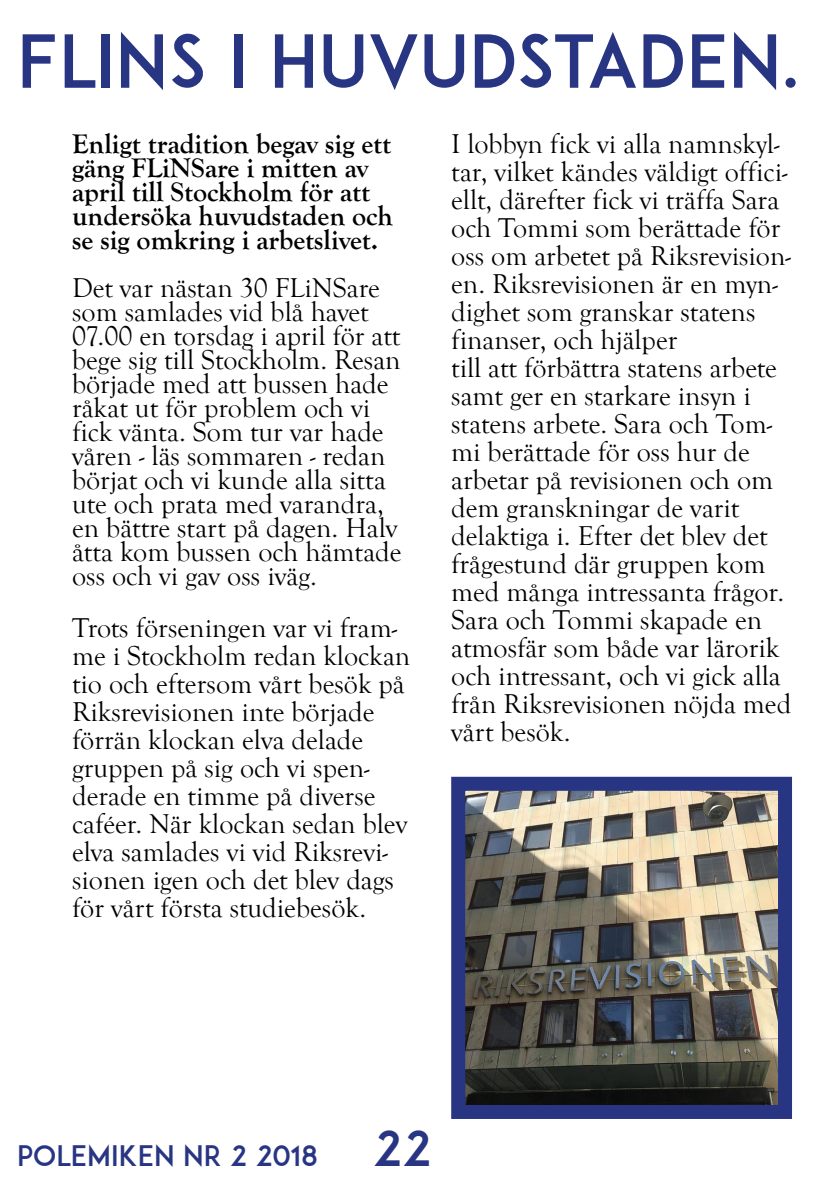
<style>
.page{position:relative;width:840px;height:1191px;background:#fff}
.page>*{position:absolute;margin:0;border:0;box-sizing:border-box;transform-origin:0 0}
.t1{font:72px "ADAM.CGPRO";color:#283583}
.t2{font:28px/28px "Goudy Old Style T";color:#000}
.t3{font:700 28px/24px "Goudy Old Style T";color:#000}
.t4{font:28px "ADAM.CGPRO";color:#283583}
.s1{font-size:48px}
</style>
<div class="page">
<div style="left:783px;top:76px;width:14px;height:14px;border:4px solid #fff;border-radius:50%"></div>
<img style="left:466px;top:791px;width:310px;height:313px">
<div style="left:451px;top:776px;width:340px;height:343px;border:14px solid #283583"></div>
<h1 class="t1" style="left:17px;top:18px;width:783px">FLINS I HUVUDSTADEN.</h1>
<p class="t3" style="left:72px;top:132px;width:322px">Enligt tradition begav sig ett gäng FLiNSare i mitten av april till Stockholm för att undersöka huvudstaden och se sig omkring i arbetslivet.</p>
<p class="t2" style="left:72px;top:276px;width:331px;line-height:24px">Det var nästan 30 FLiNSare som samlades vid blå havet<br>07.00 en torsdag i april för att bege sig till Stockholm. Resan började med att bussen hade råkat ut för problem och vi fick vänta. Som tur var hade våren - läs sommaren - redan börjat och vi kunde alla sitta ute och prata med varandra, en bättre start på dagen. Halv åtta kom bussen och hämtade oss och vi gav oss iväg.</p>
<p class="t2" style="left:72px;top:614px;width:339px">Trots förseningen var vi fram&shy;me i Stockholm redan klockan tio och eftersom vårt besök på<br>Riksrevisionen inte började förrän klockan elva delade gruppen på sig och vi spen&shy;derade en timme på diverse caféer. När klockan sedan blev elva samlades vi vid Riksrevi&shy;sionen igen och det blev dags för vårt första studiebesök.</p>
<p class="t2" style="left:451px;top:130px;width:341px">I lobbyn fick vi alla namnskyl&shy;tar, vilket kändes väldigt offici&shy;ellt, därefter fick vi träffa Sara och Tommi som berättade för oss om arbetet på Riksrevision&shy;en. Riksrevisionen är en myn&shy;dighet som granskar statens finanser, och hjälper<br>till att förbättra statens arbete samt ger en starkare insyn i statens arbete. Sara och Tom&shy;mi berättade för oss hur de arbetar på revisionen och om dem granskningar de varit delaktiga i. Efter det blev det frågestund där gruppen kom med många intressanta frågor.<br>Sara och Tommi skapade en atmosfär som både var lärorik och intressant, och vi gick alla från Riksrevisionen nöjda med vårt besök.</p>
<p class="t4" style="left:17px;top:1138px;width:416px">POLEMIKEN NR 2 2018 <span class="s1">22</span></p>
</div>
